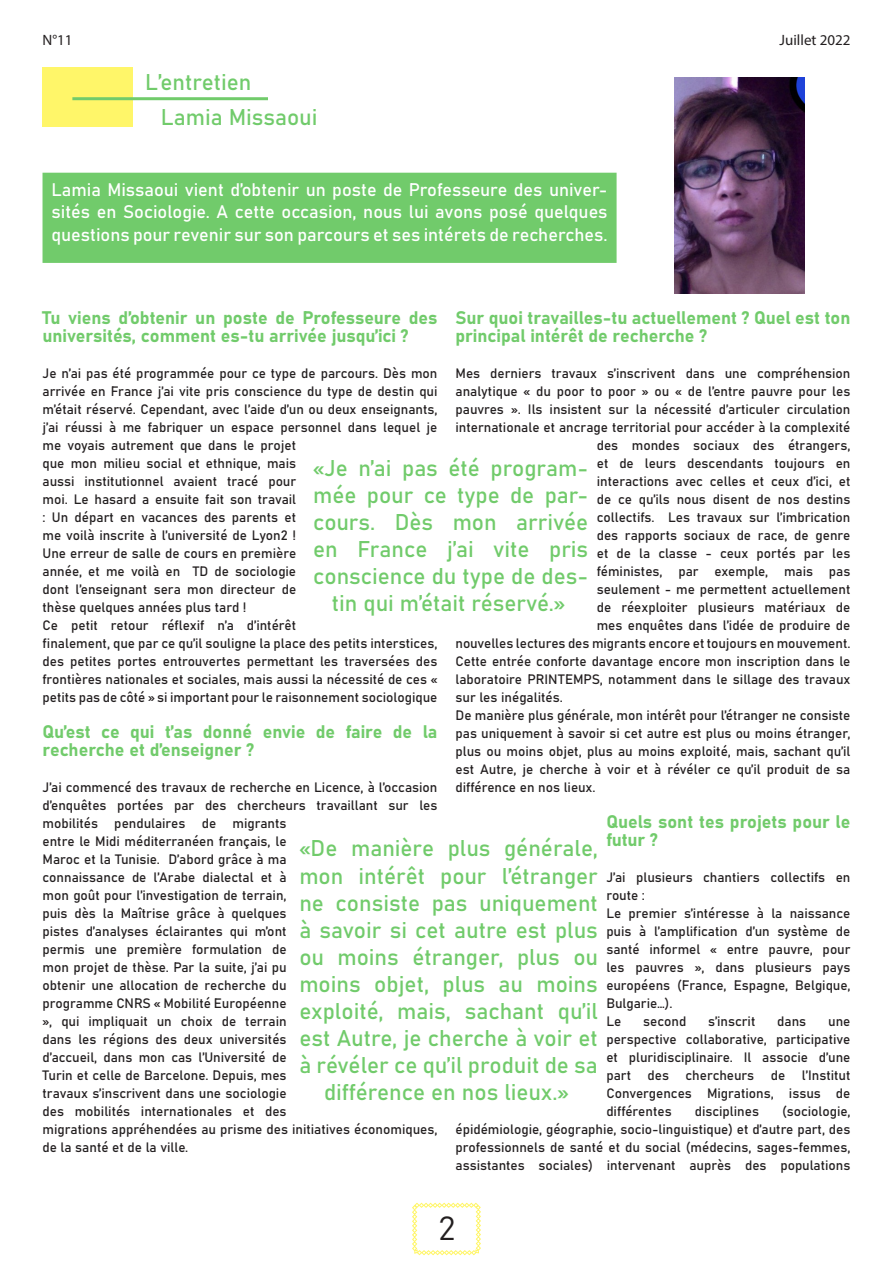
<style>
.page{position:relative;width:893px;height:1263px;background:#fff}
.page>*{position:absolute;margin:0;border:0;box-sizing:border-box;transform-origin:0 0}
.t1{font:33px "Bahnschrift";color:#231f20}
.Rubrique{font:22.5px/27px "Bahnschrift";color:#71cb6b;text-align:center}
.corps{font:18px/18px "Bahnschrift";color:#71cb6b}
.Rubrique-2{font:18px/22.5px "Bahnschrift";color:#fff;text-align:justify}
.t2{font:15px "Myriad Pro";color:#231f20}
.corps-2{font:13.5px/18px "Bahnschrift";color:#231f20}
</style>
<div class="page">
<svg style="left:412px;top:1203px;width:69px;height:52px"></svg>
<div style="left:42px;top:68px;width:90px;height:59px;background:#fff669"></div>
<hr style="left:72px;top:97px;width:196px;height:3px;background:#71cb6b">
<div style="left:47px;top:177px;width:565px;height:81px;background:#71cb6b"></div>
<div style="left:43px;top:173px;width:574px;height:90px;border:9px solid #71cb6b"></div>
<img style="left:674px;top:77px;width:130px;height:217px">
<p class="t2" style="left:42px;top:30px;width:32px">N°11</p>
<p class="t2" style="left:780px;top:30px;width:72px">Juillet 2022</p>
<p class="Rubrique" style="left:145px;top:67px;width:108px">L’entretien</p>
<p class="Rubrique" style="left:161px;top:102px;width:158px">Lamia Missaoui</p>
<p class="Rubrique-2" style="left:52px;top:177px;width:558px">Lamia Missaoui vient d’obtenir un poste de Professeure des univer&shy;sités en Sociologie. A cette occasion, nous lui avons posé quelques questions pour revenir sur son parcours et ses intérets de recherches.</p>
<p class="corps" style="left:455px;top:307px;width:396px">Sur quoi travailles-tu actuellement ? Quel est ton principal intérêt de recherche ?</p>
<p class="corps-2" style="left:455px;top:363px;width:396px">Mes derniers travaux s’inscrivent dans une compréhension</p>
<p class="corps-2" style="left:455px;top:381px;width:396px">analytique « du poor to poor » ou « de l’entre pauvre pour les</p>
<p class="corps-2" style="left:455px;top:399px;width:396px">pauvres ». Ils insistent sur la nécessité d’articuler circulation</p>
<p class="corps-2" style="left:455px;top:417px;width:396px">internationale et ancrage territorial pour accéder à la complexité</p>
<p class="corps-2" style="left:597px;top:435px;width:255px">des mondes sociaux des étrangers,</p>
<p class="corps-2" style="left:597px;top:453px;width:255px">et de leurs descendants toujours en</p>
<p class="corps-2" style="left:597px;top:471px;width:255px">interactions avec celles et ceux d’ici, et</p>
<p class="corps-2" style="left:597px;top:489px;width:255px">de ce qu’ils nous disent de nos destins</p>
<p class="corps-2" style="left:597px;top:507px;width:255px">collectifs. Les travaux sur l’imbrication</p>
<p class="corps-2" style="left:597px;top:525px;width:255px">des rapports sociaux de race, de genre</p>
<p class="corps-2" style="left:597px;top:543px;width:255px">et de la classe - ceux portés par les</p>
<p class="corps-2" style="left:597px;top:561px;width:255px">féministes, par exemple, mais pas</p>
<p class="corps-2" style="left:597px;top:579px;width:255px">seulement - me permettent actuellement</p>
<p class="corps-2" style="left:597px;top:597px;width:255px">de réexploiter plusieurs matériaux de</p>
<p class="corps-2" style="left:597px;top:615px;width:255px">mes enquêtes dans l’idée de produire de</p>
<p class="corps-2" style="left:455px;top:633px;width:396px">nouvelles lectures des migrants encore et toujours en mouvement.</p>
<p class="corps-2" style="left:455px;top:651px;width:396px">Cette entrée conforte davantage encore mon inscription dans le</p>
<p class="corps-2" style="left:455px;top:669px;width:396px">laboratoire PRINTEMPS, notamment dans le sillage des travaux</p>
<p class="corps-2" style="left:455px;top:687px;width:109px">sur les inégalités.</p>
<p class="corps-2" style="left:455px;top:705px;width:396px;text-align:justify">De manière plus générale, mon intérêt pour l’étranger ne consiste pas uniquement à savoir si cet autre est plus ou moins étranger, plus ou moins objet, plus au moins exploité, mais, sachant qu’il est Autre, je cherche à voir et à révéler ce qu’il produit de sa différence en nos lieux.</p>
<p class="corps" style="left:606px;top:811px;width:246px">Quels sont tes projets pour le futur ?</p>
<p class="corps-2" style="left:606px;top:867px;width:246px">J’ai plusieurs chantiers collectifs en route :</p>
<p class="corps-2" style="left:606px;top:903px;width:246px;text-align:justify">Le premier s’intéresse à la naissance puis à l’amplification d’un système de santé informel « entre pauvre, pour les pauvres », dans plusieurs pays européens (France, Espagne, Belgique, Bulgarie…).</p>
<p class="corps-2" style="left:606px;top:1011px;width:16px">Le</p>
<p class="corps-2" style="left:643px;top:1011px;width:45px">second</p>
<p class="corps-2" style="left:708px;top:1011px;width:49px">s’inscrit</p>
<p class="corps-2" style="left:777px;top:1011px;width:31px">dans</p>
<p class="corps" style="left:43px;top:307px;width:396px">Tu viens d’obtenir un poste de Professeure des universités, comment es-tu arrivée jusqu’ici ?</p>
<p class="corps-2" style="left:43px;top:363px;width:396px">Je n’ai pas été programmée pour ce type de parcours. Dès mon arrivée en France j’ai vite pris conscience du type de destin qui m’était réservé. Cependant, avec l’aide d’un ou deux enseignants, j’ai réussi à me fabriquer un espace personnel dans lequel je me voyais autrement que dans le projet<br>que mon milieu social et ethnique, mais<br>aussi institutionnel avaient tracé pour<br>moi. Le hasard a ensuite fait son travail<br>: Un départ en vacances des parents et<br>me voilà inscrite à l’université de Lyon2 !<br>Une erreur de salle de cours en première<br>année, et me voilà en TD de sociologie<br>dont l’enseignant sera mon directeur de<br>thèse quelques années plus tard !</p>
<p class="corps-2" style="left:43px;top:615px;width:396px">Ce petit retour réflexif n’a d’intérêt<br>finalement, que par ce qu’il souligne la place des petits interstices, des petites portes entrouvertes permettant les traversées des frontières nationales et sociales, mais aussi la nécessité de ces « petits pas de côté » si important pour le raisonnement sociologique</p>
<p class="corps" style="left:43px;top:721px;width:396px">Qu’est ce qui t’as donné envie de faire de la recherche et d’enseigner ?</p>
<p class="corps-2" style="left:43px;top:777px;width:396px">J’ai commencé des travaux de recherche en Licence, à l’occasion d’enquêtes portées par des chercheurs travaillant sur les mobilités pendulaires de migrants<br>entre le Midi méditerranéen français, le<br>Maroc et la Tunisie. D’abord grâce à ma<br>connaissance de l’Arabe dialectal et à<br>mon goût pour l’investigation de terrain,<br>puis dès la Maîtrise grâce à quelques<br>pistes d’analyses éclairantes qui m’ont<br>permis une première formulation de<br>mon projet de thèse. Par la suite, j’ai pu<br>obtenir une allocation de recherche du<br>programme CNRS « Mobilité Européenne<br>», qui impliquait un choix de terrain<br>dans les régions des deux universités<br>d’accueil, dans mon cas l’Université de<br>Turin et celle de Barcelone. Depuis, mes<br>travaux s’inscrivent dans une sociologie<br>des mobilités internationales et des<br>migrations appréhendées au prisme des initiatives économiques, de la santé et de la ville.</p>
<p class="Rubrique" style="left:313px;top:453px;width:277px">«Je n’ai pas été program&shy;mée pour ce type de par&shy;cours. Dès mon arrivée en France j’ai vite pris conscience du type de des&shy;tin qui m’était réservé.»</p>
<p class="Rubrique" style="left:299px;top:833px;width:300px">«De manière plus générale, mon intérêt pour l’étranger ne consiste pas uniquement à savoir si cet autre est plus ou moins étranger, plus ou moins objet, plus au moins exploité, mais, sachant qu’il est Autre, je cherche à voir et à révéler ce qu’il produit de sa différence en nos lieux.»</p>
<p class="corps-2" style="left:606px;top:1011px;width:246px;text-align:justify;text-indent:222px">une perspective collaborative, participative et pluridisciplinaire. Il associe d’une part des chercheurs de l’Institut Convergences Migrations, issus de différentes</p>
<p class="corps-2" style="left:455px;top:1101px;width:396px;text-align:justify;text-indent:327px">(sociologie, épidémiologie, géographie, socio-linguistique) et d’autre part, des professionnels de santé et du social (médecins, sages-femmes, assistantes sociales) intervenant auprès des populations</p>
<p class="corps-2" style="left:695px;top:1101px;width:66px">disciplines</p>
<p class="t1" style="left:439px;top:1203px;width:19px">2</p>
</div>
